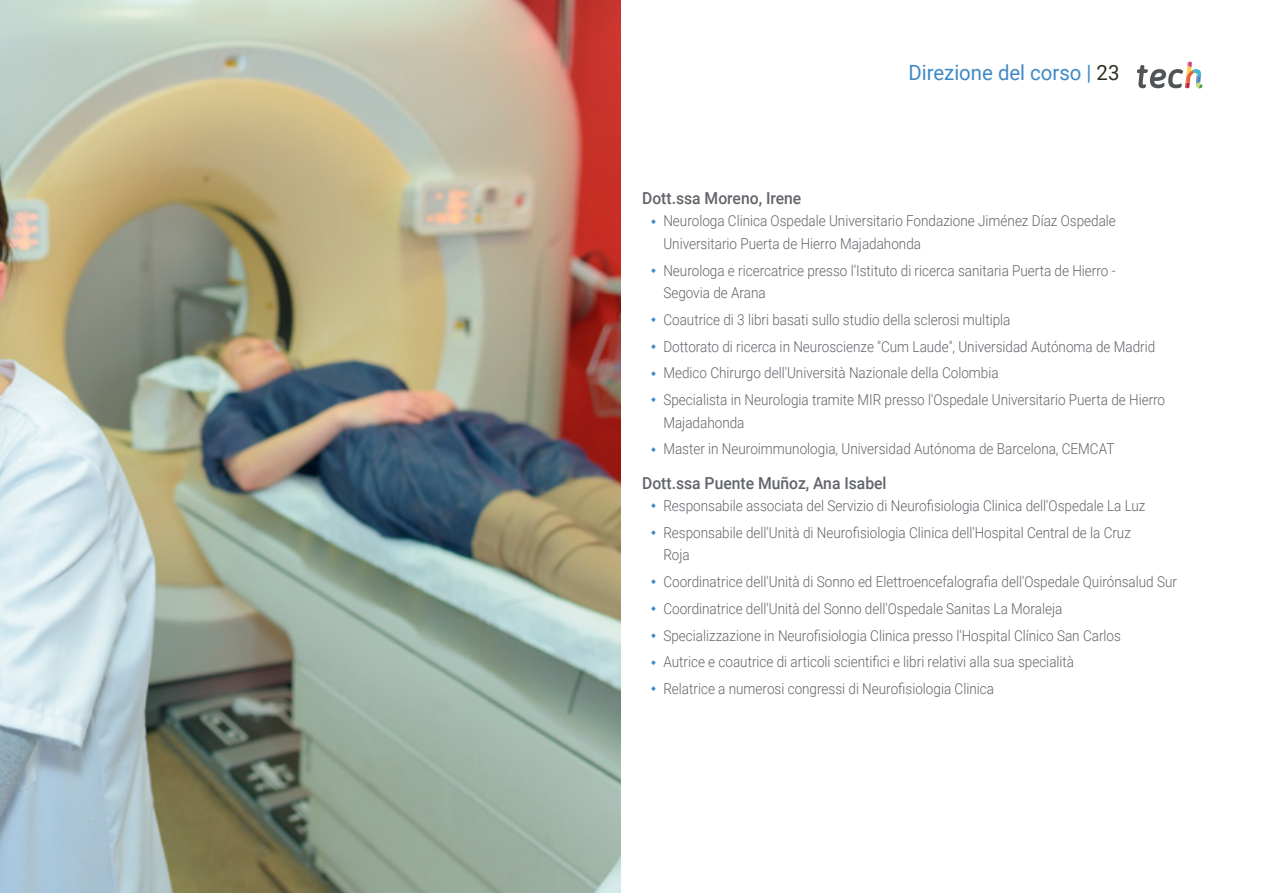
<style>
.page{position:relative;width:1263px;height:893px;background:#fff}
.page>*{position:absolute;margin:0;border:0;box-sizing:border-box;transform-origin:0 0}
.t1{font:21px "Roboto";color:#4089c5}
.t2{font:500 16.5px "Roboto";color:#61646a;scale:.95 1}
.t3{font:300 15px/26.7px "Roboto";color:#61646a;scale:.9 1}
.s1{color:#312e20}
</style>
<div class="page">
<img style="left:0;top:0;width:621px;height:893px">
<svg style="left:1137px;top:62px;width:65px;height:27px"></svg>
<h1 class="t1" style="left:908px;top:57px;width:213px">Direzione del corso | <span class="s1">23</span></h1>
<p class="t2" style="left:642px;top:187px;width:169px">Dott.ssa Moreno, Irene</p>
<p class="t3" style="left:663px;top:209px;width:504px;line-height:22.5px">Neurologa Clinica Ospedale Universitario Fondazione Jiménez Díaz Ospedale<br>Universitario Puerta de Hierro Majadahonda</p>
<p class="t3" style="left:663px;top:258px;width:504px;line-height:22.5px">Neurologa e ricercatrice presso l’Istituto di ricerca sanitaria Puerta de Hierro -<br>Segovia de Arana</p>
<p class="t3" style="left:663px;top:306px;width:559px">Coautrice di 3 libri basati sullo studio della sclerosi multipla<br>Dottorato di ricerca in Neuroscienze "Cum Laude", Universidad Autónoma de Madrid Medico Chirurgo dell'Università Nazionale della Colombia<br>Specialista in Neurologia tramite MIR presso l'Ospedale Universitario Puerta de Hierro</p>
<p class="t3" style="left:663px;top:408px;width:503px">Majadahonda<br>Master in Neuroimmunologia, Universidad Autónoma de Barcelona, CEMCAT</p>
<p class="t2" style="left:642px;top:471px;width:259px">Dott.ssa Puente Muñoz, Ana Isabel</p>
<p class="t3" style="left:663px;top:492px;width:537px">Responsabile associata del Servizio di Neurofisiologia Clinica dell'Ospedale La Luz<br>Responsabile dell'Unità di Neurofisiologia Clinica dell'Hospital Central de la Cruz</p>
<p class="t3" style="left:663px;top:541px;width:572px">Roja<br>Coordinatrice dell'Unità di Sonno ed Elettroencefalografia dell'Ospedale Quirónsalud Sur Coordinatrice dell'Unità del Sonno dell'Ospedale Sanitas La Moraleja<br>Specializzazione in Neurofisiologia Clinica presso l'Hospital Clínico San Carlos<br>Autrice e coautrice di articoli scientifici e libri relativi alla sua specialità<br>Relatrice a numerosi congressi di Neurofisiologia Clinica</p>
</div>
